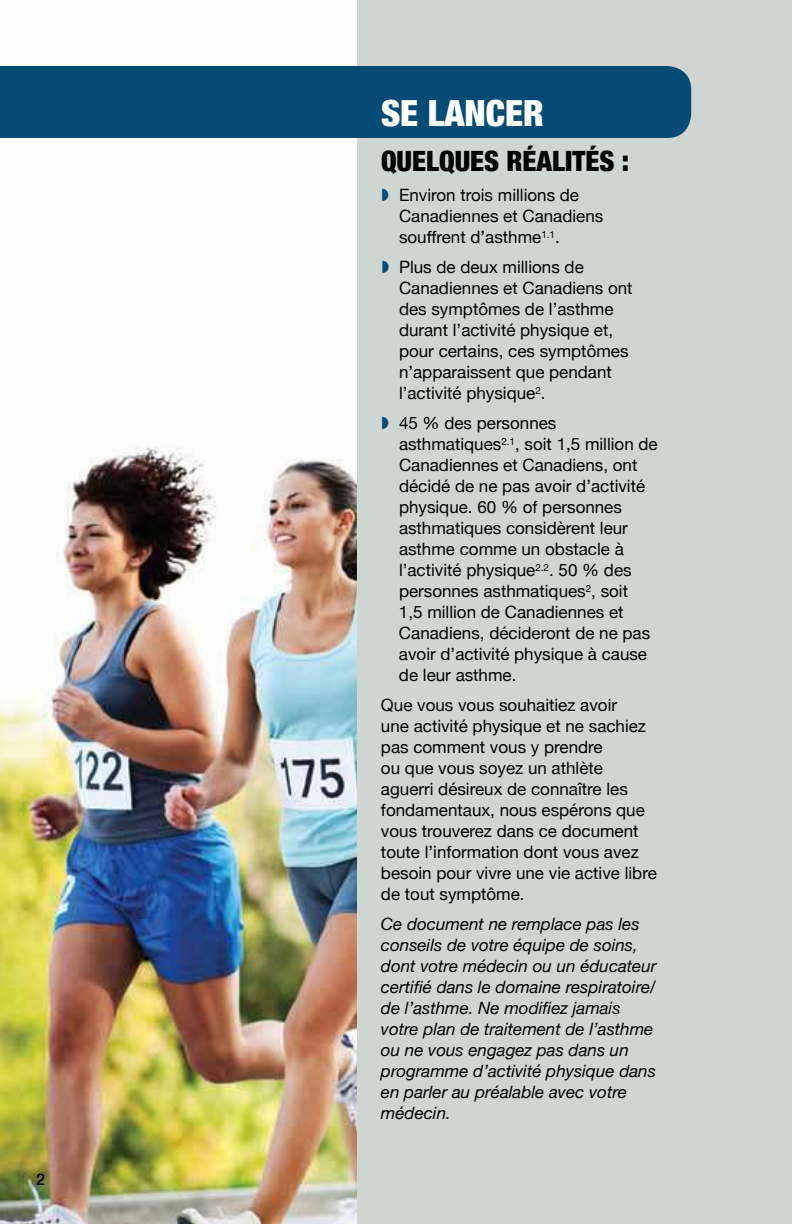
<style>
.page{position:relative;width:792px;height:1224px;background:#cfd6d1}
.page>*{position:absolute;margin:0;border:0;box-sizing:border-box;transform-origin:0 0}
.t1{font:900 condensed 36px "Helvetica Neue";color:#fff}
.t2{font:900 condensed 28px "Helvetica Neue";color:#000}
.t3{font:17px/21px "Helvetica Neue";color:#000}
.t4{font:italic 17px/21px "Helvetica Neue";color:#000}
.t5{font:500 16px "Helvetica Neue";color:#000}
</style>
<div class="page">
<img style="left:0;top:0;width:357px;height:1224px">
<div style="left:0;top:66px;width:691px;height:72px;background:#064b76"></div>
<p class="t5" style="left:36px;top:1170px;width:10px">2</p>
<h1 class="t1" style="left:381px;top:93px;width:164px">SE LANCER</h1>
<h2 class="t2" style="left:381px;top:138px;width:249px">QUELQUES RÉALITÉS :</h2>
<p class="t3" style="left:399px;top:185px;width:206px">Environ trois millions de<br>Canadiennes et Canadiens souffrent d’asthme<sup>1.1</sup>.</p>
<p class="t3" style="left:399px;top:257px;width:235px">Plus de deux millions de<br>Canadiennes et Canadiens ont des symptômes de l’asthme durant l’activité physique et, pour certains, ces symptômes n’apparaissent que pendant l’activité physique<sup>2</sup>.</p>
<p class="t3" style="left:399px;top:414px;width:260px">45 % des personnes asthmatiques<sup>2.1</sup>, soit 1,5 million de<br>Canadiennes et Canadiens, ont décidé de ne pas avoir d’activité physique. 60 % of personnes asthmatiques considèrent leur asthme comme un obstacle à l’activité physique<sup>2.2</sup>. 50 % des personnes asthmatiques<sup>2</sup>, soit<br>1,5 million de Canadiennes et<br>Canadiens, décideront de ne pas avoir d’activité physique à cause de leur asthme.</p>
<p class="t3" style="left:381px;top:695px;width:277px">Que vous vous souhaitiez avoir<br>une activité physique et ne sachiez pas comment vous y prendre<br>ou que vous soyez un athlète aguerri désireux de connaître les fondamentaux, nous espérons que vous trouverez dans ce document toute l’information dont vous avez besoin pour vivre une vie active libre de tout symptôme.</p>
<p class="t4" style="left:381px;top:914px;width:277px">Ce document ne remplace pas les conseils de votre équipe de soins, dont votre médecin ou un éducateur certifié dans le domaine respiratoire/ de l’asthme. Ne modifiez jamais votre plan de traitement de l’asthme ou ne vous engagez pas dans un programme d’activité physique dans en parler au préalable avec votre médecin.</p>
</div>
